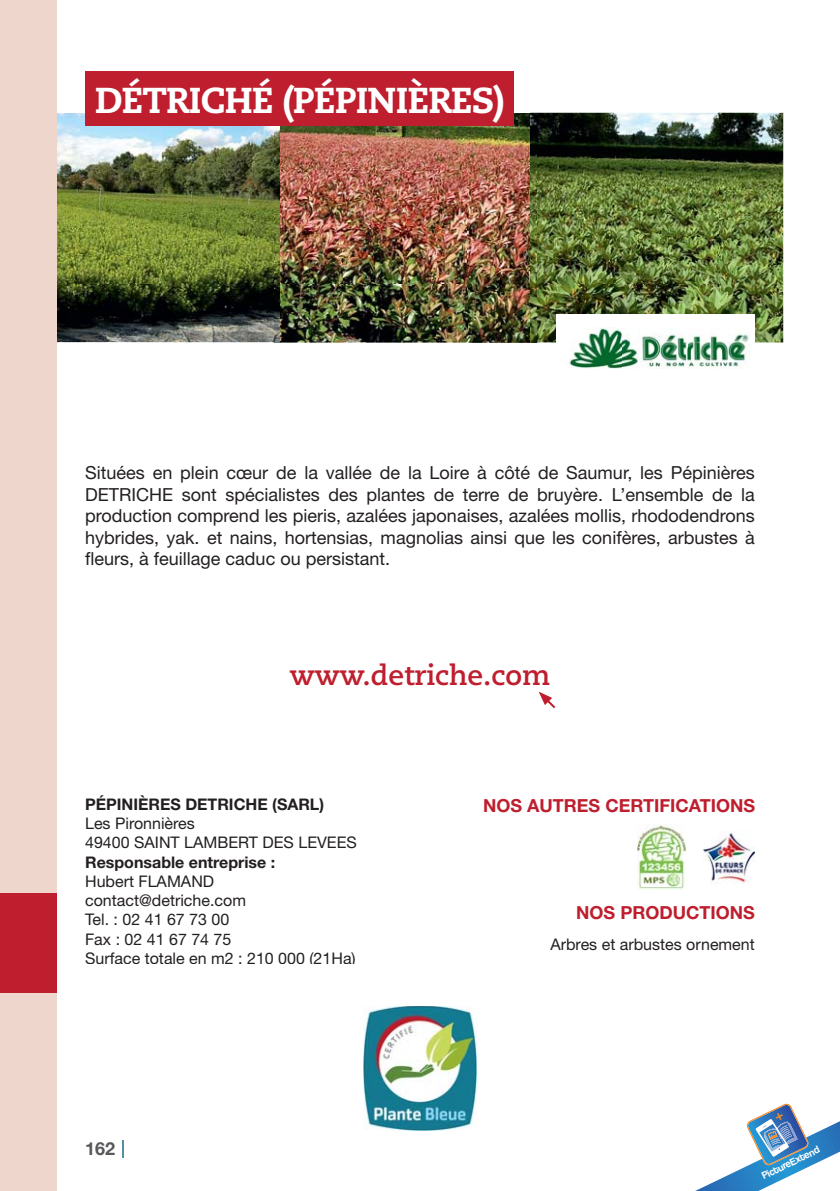
<style>
.page{position:relative;width:840px;height:1191px;background:#fff}
.page>*{position:absolute;margin:0;border:0;box-sizing:border-box;transform-origin:0 0}
.t1{font:800 36px "Caecilia LT Std";letter-spacing:-.02em;color:#fff}
.t2{font:700 28px "Caecilia LT Std";color:#be1e2d}
.t3{font:18px/21.6px "Helvetica Neue LT Std";color:#231f20;text-align:justify}
.t4{font:700 18px "Helvetica Neue LT Std";color:#be1e2d}
.t5{font:700 18px "Helvetica Neue LT Std";color:#58595b}
.t6{font:16px/19.2px "Helvetica Neue LT Std";color:#231f20}
.t7{font:700 16px "Helvetica Neue LT Std";color:#231f20}
.t8{font:10.6px "Coolvetica Rg";color:#fff}
</style>
<div class="page">
<img style="left:363px;top:1006px;width:113px;height:124px">
<svg style="left:122px;top:1140px;width:1px;height:17px"></svg>
<img style="left:57px;top:113px;width:473px;height:229px">
<img style="left:530px;top:113px;width:252px;height:229px">
<img style="left:274px;top:126px;width:5px;height:216px">
<div style="left:556px;top:314px;width:198px;height:68px;background:#fff"></div>
<img style="left:569px;top:327px;width:181px;height:42px">
<div style="left:85px;top:72px;width:428px;height:54px;background:#be1e2d"></div>
<svg style="left:538px;top:691px;width:17px;height:17px"></svg>
<img style="left:637px;top:824px;width:48px;height:66px">
<img style="left:703px;top:831px;width:51px;height:52px">
<div style="left:0;top:0;width:57px;height:1191px;background:#efd6cd"></div>
<div style="left:0;top:893px;width:57px;height:99px;background:#be1e2d"></div>
<svg style="left:695px;top:1103px;width:144px;height:88px"></svg>
<h1 class="t1" style="left:95px;top:79px;width:410px">DÉTRICHÉ (PÉPINIÈRES)</h1>
<p class="t3" style="left:85px;top:464px;width:671px">Situées en plein cœur de la vallée de la Loire à côté de Saumur, les Pépinières DETRICHE sont spécialistes des plantes de terre de bruyère. L’ensemble de la production comprend les pieris, azalées japonaises, azalées mollis, rhododendrons hybrides, yak. et nains, hortensias, magnolias ainsi que les conifères, arbustes à fleurs, à feuillage caduc ou persistant.</p>
<h2 class="t2" style="left:290px;top:658px;width:261px">www.detriche.com</h2>
<p class="t7" style="left:85px;top:795px;width:240px">PÉPINIÈRES DETRICHE (SARL)</p>
<p class="t4" style="left:483px;top:795px;width:273px">NOS AUTRES CERTIFICATIONS</p>
<p class="t6" style="left:85px;top:814px;width:273px">Les Pironnières<br>49400 SAINT LAMBERT DES LEVEES</p>
<p class="t7" style="left:85px;top:852px;width:191px">Responsable entreprise :</p>
<p class="t6" style="left:85px;top:871px;width:272px">Hubert FLAMAND contact@detriche.com<br>Tel. : 02 41 67 73 00<br>Fax : 02 41 67 74 75<br>Surface totale en m2 : 210 000 (21Ha)</p>
<p class="t7" style="left:96px;top:795px;width:12px">E</p>
<p class="t7" style="left:138px;top:795px;width:12px">E</p>
<p class="t4" style="left:576px;top:902px;width:180px">NOS PRODUCTIONS</p>
<p class="t6" style="left:550px;top:936px;width:206px">Arbres et arbustes ornement</p>
<p class="t5" style="left:85px;top:1138px;width:32px">162</p>
<p class="t8" style="left:759px;top:1170px;width:64px;rotate:-26deg">PictureExtend</p>
</div>
